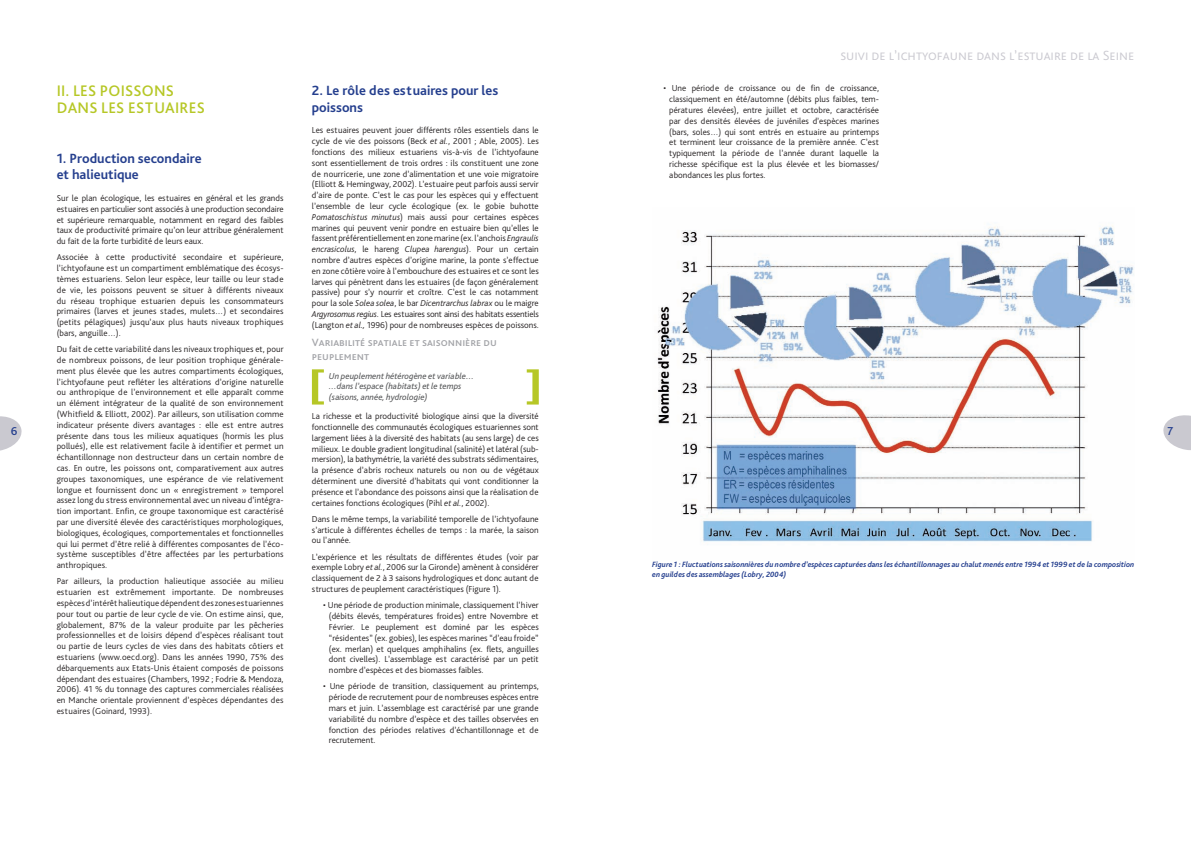
<style>
.page{position:relative;width:1191px;height:842px;background:#fff}
.page>*{position:absolute;margin:0;border:0;box-sizing:border-box;transform-origin:0 0}
.t1{font:500 16px/17px "Bliss Pro";color:#b6c726}
.t2{font:700 14px/16.8px "Bliss Pro";color:#253f8e}
.t3{font:300 14px "Bliss Pro";color:#cac9d0}
.t4{font:500 12px "Bliss Pro";color:#253f8e}
.t5{font:500 11px/13.2px "Bliss Pro";color:#a4a5a9}
.t6{font:300 9px/10.8px "Bliss Pro";color:#231f20;text-align:justify}
.t7{font:italic 9px/10.8px "Bliss Pro";color:#57585a}
.t8{font:italic 700 8px/9.6px "Bliss Pro";color:#253f8e}
.s1{font-style:italic}
</style>
<div class="page">
<svg style="left:1163px;top:415px;width:28px;height:35px"></svg>
<svg style="left:0;top:416px;width:22px;height:35px"></svg>
<svg style="left:527px;top:369px;width:12px;height:36px"></svg>
<svg style="left:312px;top:369px;width:12px;height:36px"></svg>
<img style="left:657px;top:225px;width:477px;height:317px">
<h3 class="t4" style="left:11px;top:424px;width:8px">6</h3>
<h1 class="t1" style="left:57px;top:82px;width:148px">II. Les poissons dans les estuai res</h1>
<h2 class="t2" style="left:57px;top:149px;width:146px">1. Production secondaire et halieutique</h2>
<p class="t6" style="left:57px;top:192px;width:228px">Sur le plan écologique, les estuaires en général et les grands estuaires en particulier sont associés à une production secondaire et supérieure remarquable, notamment en regard des faibles taux de productivité primaire qu’on leur attribue généralement du fait de la forte turbidité de leurs eaux.</p>
<p class="t6" style="left:57px;top:252px;width:228px">Associée à cette productivité secondaire et supérieure, l’ichtyofaune est un compartiment emblématique des écosys&shy;tèmes estuariens. Selon leur espèce, leur taille ou leur stade de vie, les poissons peuvent se situer à différents niveaux du réseau trophique estuarien depuis les consommateurs primaires (larves et jeunes stades, mulets…) et secondaires (petits pélagiques) jusqu’aux plus hauts niveaux trophiques (bars, anguille…).</p>
<p class="t6" style="left:57px;top:344px;width:228px">Du fait de cette variabilité dans les niveaux trophiques et, pour de nombreux poissons, de leur position trophique générale&shy;ment plus élevée que les autres compartiments écologiques, l’ichtyofaune peut refléter les altérations d’origine naturelle ou anthropique de l’environnement et elle apparaît comme un élément intégrateur de la qualité de son environnement (Whitfield &amp; Elliott, 2002). Par ailleurs, son utilisation comme indicateur présente divers avantages : elle est entre autres présente dans tous les milieux aquatiques (hormis les plus pollués), elle est relativement facile à identifier et permet un échantillonnage non destructeur dans un certain nombre de cas. En outre, les poissons ont, comparativement aux autres groupes taxonomiques, une espérance de vie relativement longue et fournissent donc un « enregistrement » temporel assez long du stress environnemental avec un niveau d’intégra&shy;tion important. Enfin, ce groupe taxonomique est caractérisé par une diversité élevée des caractéristiques morphologiques, biologiques, écologiques, comportementales et fonctionnelles qui lui permet d’être relié à différentes composantes de l’éco&shy;système susceptibles d’être affectées par les perturbations anthropiques.</p>
<p class="t6" style="left:57px;top:576px;width:228px">Par ailleurs, la production halieutique associée au milieu estuarien est extrêmement importante. De nombreuses espèces d’intérêt halieutique dépendent des zones estuariennes pour tout ou partie de leur cycle de vie. On estime ainsi, que, globalement, 87% de la valeur produite par les pêcheries professionnelles et de loisirs dépend d’espèces réalisant tout ou partie de leurs cycles de vies dans des habitats côtiers et estuariens (www.oecd.org). Dans les années 1990, 75% des débarquements aux Etats-U nis étaient composés de poissons dépendant des estuaires (Chambers, 1992 ; Fodrie &amp; Mendoza, 2006). 41 % du tonnage des captures commerciales réalisées en Manche orientale proviennent d’espèces dépendantes des estuaires (Goinard, 1993).</p>
<h2 class="t2" style="left:312px;top:82px;width:188px">2. Le rôle des estuaires pour les poissons</h2>
<p class="t6" style="left:312px;top:125px;width:228px">Les estuaires peuvent jouer différents rôles essentiels dans le cycle de vie des poissons (Beck <span class="s1">et al.</span>, 2001 ; Able, 2005). Les fonctions des milieux estuariens vis-à-vis de l’ichtyofaune sont essentiellement de trois ordres : ils constituent une zone de nourricerie, une zone d’alimentation et une voie migratoire (Elliott &amp; Hemingway, 2002). L’estuaire peut parfois aussi servir d’aire de ponte. C’est le cas pour les espèces qui y effectuent l’ensemble de leur cycle écologique (ex. le gobie buhotte <span class="s1">Pomatoschistus minutus</span>) mais aussi pour certaines espèces marines qui peuvent venir pondre en estuaire bien qu’elles le fassent préférentiellement en zone marine (ex. l’anchois <span class="s1">Engraulis encrasicolus</span>, le hareng <span class="s1">Clupea harengus</span>). Pour un certain nombre d’autres espèces d’origine marine, la ponte s’effectue en zone côtière voire à l’embouchure des estuaires et ce sont les larves qui pénètrent dans les estuaires (de façon généralement passive) pour s’y nourrir et croître. C’est le cas notamment pour la sole <span class="s1">Solea solea</span>, le bar <span class="s1">Dicentrarchus labrax</span> ou le maigre <span class="s1">Argyrosomus regius</span>. Les estuaires sont ainsi des habitats essentiels (Langton <span class="s1">et al.,</span> 1996) pour de nombreuses espèces de poissons.</p>
<p class="t5" style="left:312px;top:336px;width:186px">Variabilité spatiale et saisonnière du peuplement</p>
<p class="t7" style="left:329px;top:370px;width:147px">Un peuplement hétérogène et variable… …dans l’espace (habitats) et le temps (saisons, année, hydrologie)</p>
<p class="t6" style="left:312px;top:411px;width:228px">La richesse et la productivité biologique ainsi que la diversité fonctionnelle des communautés écologiques estuariennes sont largement liées à la diversité des habitats (au sens large) de ces milieux. Le double gradient longitudinal (salinité) et latéral (sub&shy;mersion), la bathymétrie, la variété des substrats sédimentaires, la présence d’abris rocheux naturels ou non ou de végétaux déterminent une diversité d’habitats qui vont conditionner la présence et l’abondance des poissons ainsi que la réalisation de certaines fonctions écologiques (Pihl <span class="s1">et al.</span>, 2002).</p>
<p class="t6" style="left:312px;top:513px;width:228px">Dans le même temps, la variabilité temporelle de l’ichtyofaune s’articule à différentes échelles de temps : la marée, la saison ou l’année.</p>
<p class="t6" style="left:312px;top:551px;width:228px">L’expérience et les résultats de différentes études (voir par exemple Lobry <span class="s1">et al.</span>, 2006 sur la Gironde) amènent à considérer classiquement de 2 à 3 saisons hydrologiques et donc autant de structures de peuplement caractéristiques (Figure 1).</p>
<p class="t6" style="left:329px;top:600px;width:211px;text-indent:-6px">• U ne période de production minimale, classiquement l’hiver (débits élevés, températures froides) entre N ovembre et Février. Le peuplement est dominé par les espèces “résidentes” (ex. gobies), les espèces marines “d’eau froide” (ex. merlan) et quelques amphihalins (ex. flets, anguilles dont civelles). L’assemblage est caractérisé par un petit nombre d’espèces et des biomasses faibles.</p>
<p class="t6" style="left:329px;top:681px;width:211px;text-indent:-6px">• U ne période de transition, classiquement au printemps, période de recrutement pour de nombreuses espèces entre mars et juin. L’assemblage est caractérisé par une grande variabilité du nombre d’espèce et des tailles observées en fonction des périodes relatives d’échantillonnage et de recrutement.</p>
<h2 class="t3" style="left:840px;top:46px;width:295px">suivi de l’ichtyofaune dans l’estuaire de la Seine</h2>
<p class="t6" style="left:669px;top:83px;width:211px;text-indent:-6px">• U ne période de croissance ou de fin de croissance, classiquement en été/automne (débits plus faibles, tem&shy;pératures élevées), entre juillet et octobre, caractérisée par des densités élevées de juvéniles d’espèces marines (bars, soles…) qui sont entrés en estuaire au printemps et terminent leur croissance de la première année. C’est typiquement la période de l’année durant laquelle la richesse spécifique est la plus élevée et les biomasses/ abondances les plus fortes.</p>
<h3 class="t4" style="left:1167px;top:424px;width:7px">7</h3>
<p class="t8" style="left:652px;top:559px;width:483px">Figure 1 : Fluctuations saisonnières du nombre d’espèces capturées dans les échantillonnages au chalut menés entre 1994 et 1999 et de la composition en guildes des assemblages (Lobry, 2004)</p>
</div>
